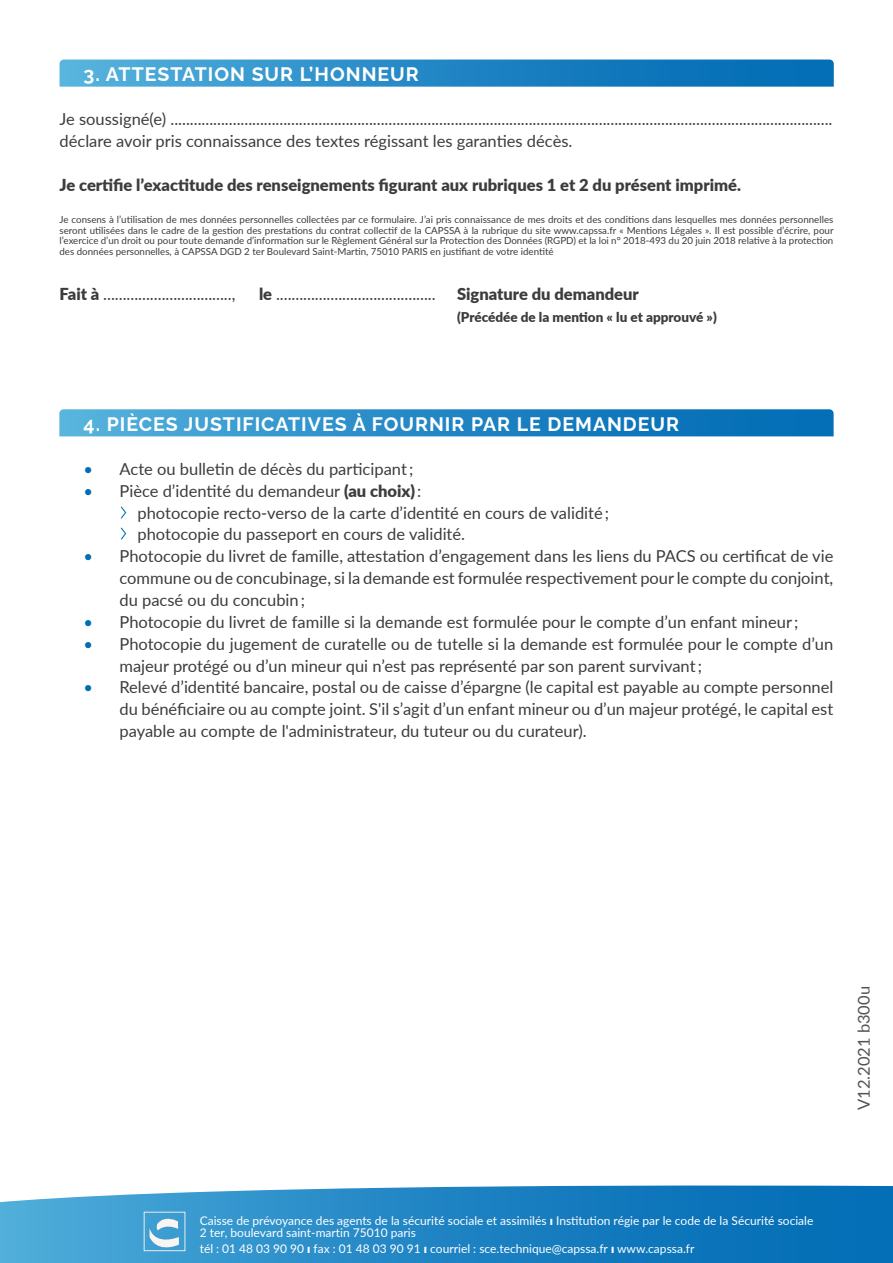
<style>
.page{position:relative;width:893px;height:1263px;background:#fff}
.page>*{position:absolute;margin:0;border:0;box-sizing:border-box;transform-origin:0 0}
.t1{font:700 19.5px "Raleway";letter-spacing:.05em;color:#fff}
.t2{font:16.5px/21.9px "Lato";color:#3c3c3b}
.t3{font:900 16.5px "Lato";color:#3c3c3b}
.t4{font:16.5px "Lato";color:#555454}
.t5{font:900 13.5px "Lato";color:#3c3c3b}
.t6{font:12px/12.8px "Lato";color:#fff}
.t7{font:9.75px/10.5px "Lato";color:#3c3c3b;text-align:justify}
.s1{font-weight:900}
.s2{color:#006eb6}
.s3{font-family:"Raleway";font-weight:800}
</style>
<div class="page">
<svg style="left:60px;top:60px;width:774px;height:27px;background:#288bc6"></svg>
<svg style="left:59px;top:409px;width:775px;height:27px;background:#288bc6"></svg>
<svg style="left:0;top:1185px;width:893px;height:78px;background:#2c8cc7"></svg>
<div style="left:144px;top:1212px;width:41px;height:39px;border:1px solid #ecebec"></div>
<svg style="left:149px;top:1214px;width:30px;height:40px"></svg>
<svg style="left:121px;top:527px;width:5px;height:13px"></svg>
<svg style="left:121px;top:506px;width:5px;height:13px"></svg>
<p class="t1" style="left:84px;top:59px;width:337px">3. ATTESTATION SUR L’HONNEUR</p>
<p class="t2" style="left:60px;top:107px;width:774px">Je soussigné(e) .......................................................................................................................................................................... déclare avoir pris connaissance des textes régissant les garanties décès.</p>
<p class="t3" style="left:60px;top:172px;width:683px">Je certifie l’exactitude des renseignements figurant aux rubriques 1 et 2 du présent imprimé.</p>
<p class="t7" style="left:60px;top:214px;width:775px">Je consens à l’utilisation de mes données personnelles collectées par ce formulaire. J’ai pris connaissance de mes droits et des conditions dans lesquelles mes données personnelles seront utilisées dans le cadre de la gestion des prestations du contrat collectif de la CAPSSA à la rubrique du site www.capssa.fr « Mentions Légales ». Il est possible d’écrire, pour l’exercice d’un droit ou pour toute demande d’information sur le Règlement Général sur la Protection des Données (RGPD) et la loi n° 2018-493 du 20 juin 2018 relative à la protection des données personnelles, à CAPSSA DGD 2 ter Boulevard Saint-Martin, 75010 PARIS en justifiant de votre identité</p>
<p class="t2" style="left:60px;top:282px;width:177px"><span class="s1">Fait à</span> .................................,</p>
<p class="t2" style="left:259px;top:282px;width:178px"><span class="s1">le</span> .........................................</p>
<p class="t3" style="left:457px;top:282px;width:183px">Signature du demandeur</p>
<p class="t5" style="left:457px;top:307px;width:261px">(Précédée de la mention « lu et approuvé »)</p>
<p class="t1" style="left:84px;top:409px;width:597px">4. PIÈCES JUSTIFICATIVES À FOURNIR PAR LE DEMANDEUR</p>
<p class="t2" style="left:84px;top:457px;width:331px"><span class="s2">•</span> Acte ou bulletin de décès du participant ;</p>
<p class="t2" style="left:138px;top:479px;width:473px;text-indent:-54px"><span class="s2">•</span> Pièce d’identité du demandeur <span class="s1">(au choix)</span> :<br>photocopie recto-verso de la carte d’identité en cours de validité ; photocopie du passeport en cours de validité.</p>
<p class="t2" style="left:119px;top:545px;width:715px;text-align:justify;text-indent:-36px"><span class="s2">•</span> Photocopie du livret de famille, attestation d’engagement dans les liens du PACS ou certificat de vie commune ou de concubinage, si la demande est formulée respectivement pour le compte du conjoint, du pacsé ou du concubin ;</p>
<p class="t2" style="left:84px;top:610px;width:716px"><span class="s2">•</span> Photocopie du livret de famille si la demande est formulée pour le compte d’un enfant mineur ;</p>
<p class="t2" style="left:119px;top:632px;width:715px;text-indent:-36px"><span class="s2">•</span> Photocopie du jugement de curatelle ou de tutelle si la demande est formulée pour le compte d’un majeur protégé ou d’un mineur qui n’est pas représenté par son parent survivant ;</p>
<p class="t2" style="left:119px;top:676px;width:715px;text-align:justify;text-indent:-36px"><span class="s2">•</span> Relevé d’identité bancaire, postal ou de caisse d’épargne (le capital est payable au compte personnel du bénéficiaire ou au compte joint. S'il s’agit d’un enfant mineur ou d’un majeur protégé, le capital est payable au compte de l'administrateur, du tuteur ou du curateur).</p>
<p class="t6" style="left:200px;top:1213px;width:615px">Caisse de prévoyance des agents de la sécurité sociale et assimilés <span class="s3">ӏ</span> Institution régie par le code de la Sécurité sociale<br>2 ter, boulevard saint-martin 75010 paris</p>
<p class="t6" style="left:200px;top:1242px;width:496px">tél : 01 48 03 90 90 <span class="s3">ӏ</span> fax : 01 48 03 90 91 <span class="s3">ӏ</span> courriel : sce.technique@capssa.fr <span class="s3">ӏ</span> www.capssa.fr</p>
<p class="t4" style="left:852px;top:1110px;width:125px;rotate:-90deg">V12.2021 b300u</p>
</div>
